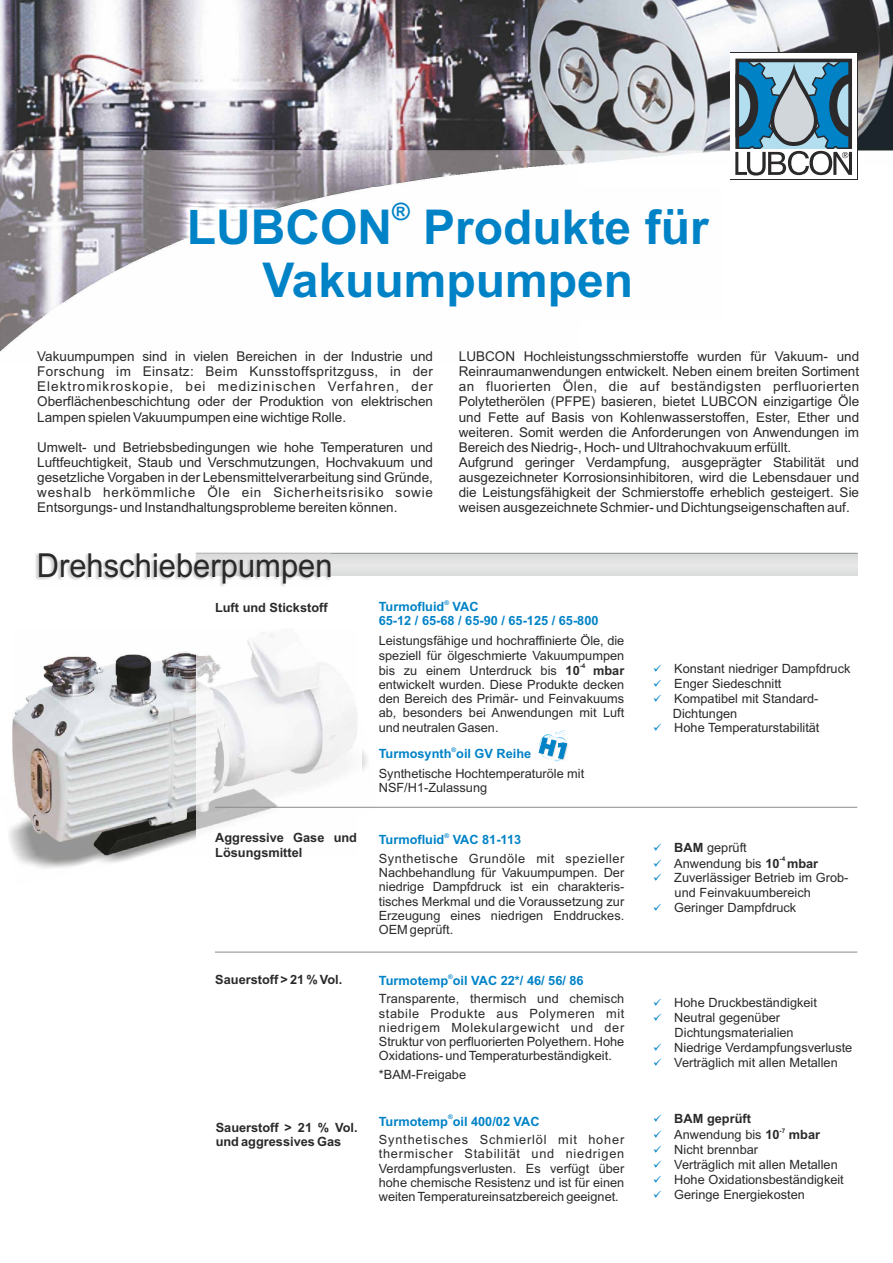
<style>
.page{position:relative;width:893px;height:1263px;background:#fff}
.page>*{position:absolute;margin:0;border:0;box-sizing:border-box;transform-origin:0 0}
.t1{font:700 48px/53.6px "Arial";color:#0082c7;text-align:center}
.t2{font:33px "Arial";color:#2b2929;scale:.94 1}
.t3{font:700 24px "Arial";color:#0082c7}
.t4{font:13.5px/15.1px "Arial";color:#2b2929}
.t5{font:13.5px "Arial";letter-spacing:.035em;color:#2b2929}
.t6{font:13.5px "Arial";letter-spacing:.075em;color:#2b2929}
.t7{font:13.5px "Arial";letter-spacing:.055em;color:#2b2929}
.t8{font:12.75px/14.2px "Arial";color:#2b2929}
.t9{font:700 12.75px/14.2px "Arial";color:#0082c7}
.t10{font:700 12.75px/14.2px "Arial";color:#2b2929}
.t11{font:10.8px/15.1px "Wingdings";color:#0082c7;text-align:justify}
.t12{font:700 6.3px "Arial";color:#2b2929}
.t13{font:700 6.3px "Arial";color:#0082c7}
.s1{font-weight:700}
</style>
<div class="page">
<img style="left:0;top:0;width:528px;height:150px">
<img style="left:528px;top:0;width:164px;height:150px">
<img style="left:13px;top:651px;width:183px;height:205px">
<img style="left:196px;top:632px;width:162px;height:205px">
<hr style="left:196px;top:575px;width:661px;height:1px;background:#8a8a8a">
<div style="left:196px;top:553px;width:661px;height:22px;background:#e1e2e2"></div>
<hr style="left:196px;top:553px;width:661px;height:1px;background:#8a8a8a">
<img style="left:35px;top:553px;width:295px;height:33px">
<img style="left:0;top:150px;width:568px;height:202px">
<img style="left:528px;top:150px;width:164px;height:14px">
<img style="left:172px;top:188px;width:396px;height:134px">
<hr style="left:215px;top:952px;width:642px;height:1px;background:#8a8a8a">
<hr style="left:215px;top:807px;width:642px;height:1px;background:#8a8a8a">
<svg style="left:538px;top:730px;width:30px;height:32px"></svg>
<svg style="left:692px;top:0;width:201px;height:176px"></svg>
<h3 class="t3" style="left:392px;top:202px;width:19px">®</h3>
<h1 class="t1" style="left:187px;top:205px;width:523px">LUBCON Produkte für<br>Vakuumpumpen</h1>
<p class="t4" style="left:37px;top:350px;width:131px">Vakuumpumpen sind</p>
<p class="t4" style="left:459px;top:350px;width:402px">LUBCON Hochleistungsschmierstoffe wurden für Vakuum- und</p>
<p class="t5" style="left:37px;top:366px;width:397px">Forschung im Einsatz: Beim Kunsstoffspritzguss, in der</p>
<p class="t4" style="left:459px;top:365px;width:402px">Reinraumanwendungen entwickelt. Neben einem breiten Sortiment</p>
<p class="t6" style="left:37px;top:382px;width:397px">Elektromikroskopie, bei medizinischen Verfahren, der</p>
<p class="t5" style="left:459px;top:382px;width:402px">an fluorierten Ölen, die auf beständigsten perfluorierten</p>
<p class="t4" style="left:37px;top:395px;width:397px">Oberflächenbeschichtung oder der Produktion von elektrischen</p>
<p class="t4" style="left:459px;top:395px;width:402px">Polytetherölen (PFPE) basieren, bietet LUBCON einzigartige Öle</p>
<p class="t4" style="left:37px;top:410px;width:310px">Lampen spielen Vakuumpumpen eine wichtige Rolle.</p>
<p class="t4" style="left:459px;top:410px;width:402px">und Fette auf Basis von Kohlenwasserstoffen, Ester, Ether und weiteren. Somit werden die Anforderungen von Anwendungen im</p>
<p class="t4" style="left:37px;top:441px;width:397px">Umwelt- und Betriebsbedingungen wie hohe Temperaturen und</p>
<p class="t4" style="left:459px;top:441px;width:334px">Bereich des Niedrig-, Hoch- und Ultrahochvakuum erfüllt.</p>
<p class="t4" style="left:37px;top:456px;width:397px">Luftfeuchtigkeit, Staub und Verschmutzungen, Hochvakuum und</p>
<p class="t4" style="left:459px;top:456px;width:402px">Aufgrund geringer Verdampfung, ausgeprägter Stabilität und</p>
<p class="t4" style="left:37px;top:471px;width:397px">gesetzliche Vorgaben in der Lebensmittelverarbeitung sind Gründe,</p>
<p class="t4" style="left:459px;top:471px;width:402px">ausgezeichneter Korrosionsinhibitoren, wird die Lebensdauer und</p>
<p class="t7" style="left:37px;top:487px;width:397px">weshalb herkömmliche Öle ein Sicherheitsrisiko sowie</p>
<p class="t4" style="left:459px;top:486px;width:402px">die Leistungsfähigkeit der Schmierstoffe erheblich gesteigert. Sie</p>
<p class="t4" style="left:37px;top:501px;width:362px">Entsorgungs- und Instandhaltungsprobleme bereiten können.</p>
<p class="t4" style="left:459px;top:501px;width:392px">weisen ausgezeichnete Schmier- und Dichtungseigenschaften auf.</p>
<p class="t4" style="left:175px;top:350px;width:259px">in vielen Bereichen in der Industrie und</p>
<h2 class="t2" style="left:37px;top:553px;width:316px">Drehschieberpumpen</h2>
<p class="t10" style="left:215px;top:601px;width:114px">Luft und Stickstoff</p>
<p class="t10" style="left:215px;top:832px;width:143px">Aggressive Gase und<br>Lösungsmittel</p>
<p class="t10" style="left:215px;top:974px;width:128px">Sauerstoff &gt; 21 % Vol.</p>
<p class="t10" style="left:216px;top:1121px;width:143px">Sauerstoff &gt; 21 % Vol. und aggressives Gas</p>
<p class="t13" style="left:444px;top:600px;width:6px">®</p>
<p class="t9" style="left:379px;top:601px;width:221px">Turmofluid VAC<br>65-12 / 65-68 / 65-90 / 65-125 / 65-800</p>
<p class="t8" style="left:379px;top:635px;width:247px">Leistungsfähige und hochraffinierte Öle, die speziell für ölgeschmierte Vakuumpumpen</p>
<p class="t12" style="left:580px;top:663px;width:7px">-4</p>
<p class="t8" style="left:379px;top:664px;width:247px;text-align:justify">bis zu einem Unterdruck bis <span class="s1">10 mbar </span>entwickelt wurden. Diese Produkte decken den Bereich des Primär- und Feinvakuums ab, besonders bei Anwendungen mit Luft und neutralen Gasen.</p>
<p class="t11" style="left:653px;top:662px;width:10px">✓ ✓ ✓</p>
<p class="t8" style="left:673px;top:662px;width:179px;line-height:15px">Konstant niedriger Dampfdruck<br>Enger Siedeschnitt<br>Kompatibel mit Standard-<br>Dichtungen<br>Hohe Temperaturstabilität</p>
<p class="t13" style="left:452px;top:747px;width:6px">®</p>
<p class="t9" style="left:379px;top:748px;width:154px">Turmosynth oil GV Reihe</p>
<p class="t8" style="left:379px;top:767px;width:207px">Synthetische Hochtemperaturöle mit<br>NSF/H1-Zulassung</p>
<p class="t13" style="left:444px;top:833px;width:6px">®</p>
<p class="t9" style="left:379px;top:834px;width:144px">Turmofluid VAC 81-113</p>
<p class="t8" style="left:379px;top:852px;width:247px;text-align:justify">Synthetische Grundöle mit spezieller Nachbehandlung für Vakuumpumpen. Der niedrige Dampfdruck ist ein charakteris&shy;tisches Merkmal und die Voraussetzung zur Erzeugung eines niedrigen Enddruckes.<br>OEM geprüft.</p>
<p class="t13" style="left:448px;top:974px;width:6px">®</p>
<p class="t9" style="left:379px;top:974px;width:206px">Turmotemp oil VAC 22*/ 46/ 56/ 86</p>
<p class="t8" style="left:379px;top:993px;width:247px;text-align:justify">Transparente, thermisch und chemisch stabile Produkte aus Polymeren mit niedrigem Molekulargewicht und der Struktur von perfluorierten Polyethern. Hohe Oxidations- und Temperaturbeständigkeit.</p>
<p class="t8" style="left:379px;top:1068px;width:89px">*BAM-Freigabe</p>
<p class="t13" style="left:448px;top:1115px;width:6px">®</p>
<p class="t9" style="left:379px;top:1115px;width:162px">Turmotemp oil 400/02 VAC</p>
<p class="t8" style="left:379px;top:1134px;width:247px;text-align:justify">Synthetisches Schmierlöl mit hoher thermischer Stabilität und niedrigen Verdampfungsverlusten. Es verfügt über hohe chemische Resistenz und ist für einen weiten Temperatureinsatzbereich geeignet.</p>
<p class="t11" style="left:653px;top:841px;width:10px">✓ ✓ ✓</p>
<p class="t8" style="left:674px;top:841px;width:74px"><span class="s1">BAM</span> geprüft</p>
<p class="t12" style="left:780px;top:856px;width:7px">-4</p>
<p class="t8" style="left:674px;top:857px;width:176px;line-height:15px">Anwendung bis <span class="s1">10 mbar<br></span>Zuverlässiger Betrieb im Grob&shy;und Feinvakuumbereich<br>Geringer Dampfdruck</p>
<p class="t8" style="left:674px;top:996px;width:180px;line-height:15px">Hohe Druckbeständigkeit<br>Neutral gegenüber<br>Dichtungsmaterialien<br>Niedrige Verdampfungsverluste<br>Verträglich mit allen Metallen</p>
<p class="t11" style="left:653px;top:1113px;width:10px">✓ ✓ ✓ ✓ ✓ ✓</p>
<p class="t10" style="left:674px;top:1113px;width:78px">BAM geprüft</p>
<p class="t12" style="left:780px;top:1128px;width:7px">-7</p>
<p class="t8" style="left:674px;top:1128px;width:171px;line-height:15px">Anwendung bis <span class="s1">10 mbar<br></span>Nicht brennbar<br>Verträglich mit allen Metallen<br>Hohe Oxidationsbeständigkeit<br>Geringe Energiekosten</p>
</div>
